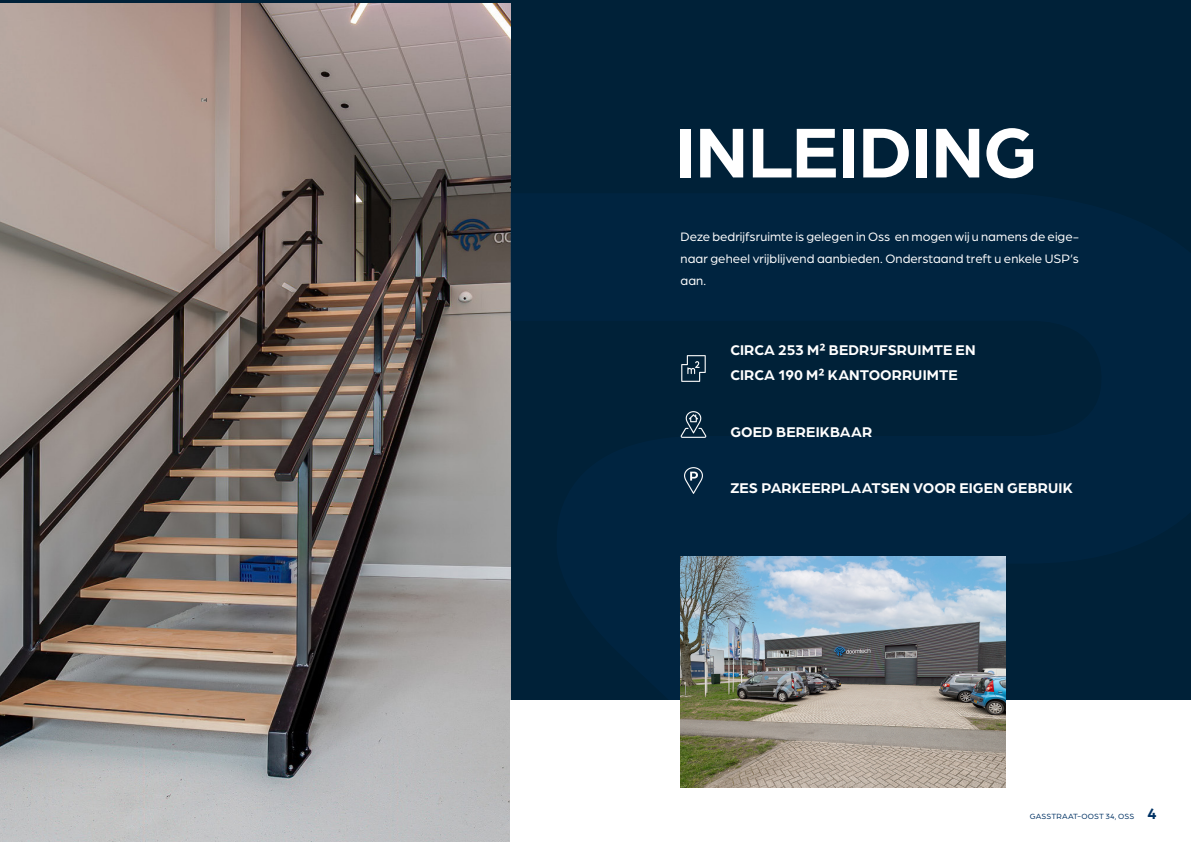
<style>
.page{position:relative;width:1191px;height:842px;background:#002138}
.page>*{position:absolute;margin:0;border:0;box-sizing:border-box;transform-origin:0 0}
.t1{font:700 75px "Arboria";color:#fff}
.t2{font:700 15px/25px "Arboria";letter-spacing:.005em;color:#fff}
.Broodtekst_wit{font:13px/22px "Arboria";letter-spacing:.005em;color:#fff;text-align:justify}
.t3{font:8px "Arboria";letter-spacing:.01em;color:#003264}
.s1{font-weight:700;font-size:16px}
</style>
<div class="page">
<img style="left:0;top:4px;width:510px;height:838px">
<svg style="left:201px;top:98px;width:5px;height:4px"></svg>
<div style="left:510px;top:700px;width:681px;height:142px;background:#fff"></div>
<img style="left:680px;top:556px;width:325px;height:232px">
<img style="left:681px;top:355px;width:25px;height:27px">
<img style="left:680px;top:411px;width:27px;height:27px">
<img style="left:684px;top:467px;width:19px;height:27px">
<p class="t1" style="left:675px;top:101px;width:364px">INLEIDING</p>
<p class="Broodtekst_wit" style="left:680px;top:225px;width:400px">Deze bedrijfsruimte is gelegen in Oss en mogen wij u namens de eige&shy;naar geheel vrijblijvend aanbieden. Onderstaand treft u enkele USP’s aan.</p>
<p class="t2" style="left:730px;top:337px;width:247px">CIRCA 253 M² BEDRIJFSRUIMTE EN<br>CIRCA 190 M² KANTOORRUIMTE</p>
<p class="t2" style="left:730px;top:418px;width:143px">GOED BEREIKBAAR</p>
<p class="t2" style="left:730px;top:474px;width:344px">ZES PARKEERPLAATSEN VOOR EIGEN GEBRUIK</p>
<p class="t3" style="left:1030px;top:811px;width:129px">GASSTRAAT-OOST 34, OSS <span class="s1">4</span></p>
</div>
